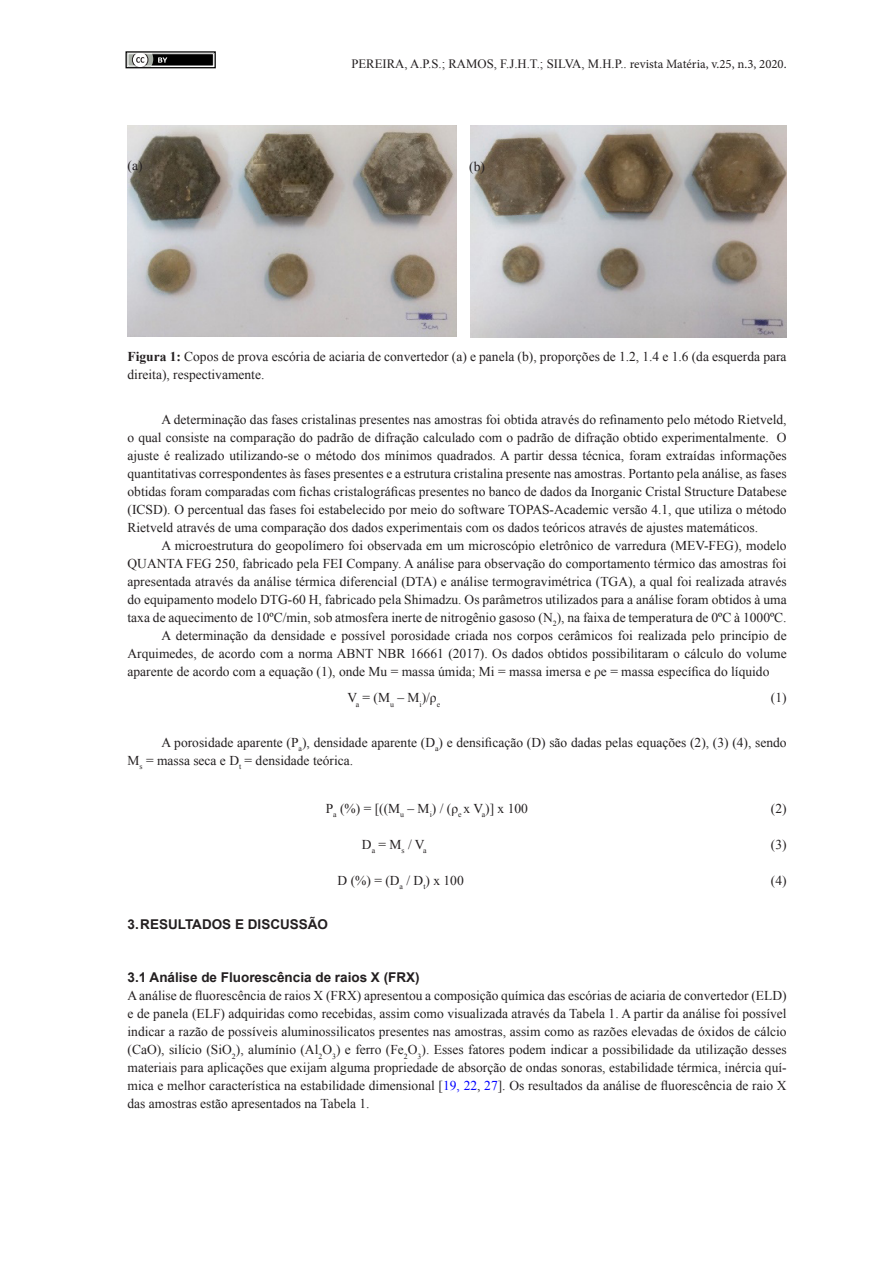
<style>
.page{position:relative;width:893px;height:1263px;background:#fff}
.page>*{position:absolute;margin:0;border:0;box-sizing:border-box;transform-origin:0 0}
.List_Paragraph{font:13.5px/18px "Times New Roman";color:#231f20;text-align:justify}
._08__equação{font:13.5px "Times New Roman";color:#231f20}
.t1{font:700 13.5px "Arial";color:#231f20}
.t2{font:12.75px "Times New Roman";color:#231f20}
.s1{font-family:"Minion Pro"}
.s2{font-weight:700}
.s3{color:#00f}
</style>
<div class="page">
<div style="left:128px;top:54px;width:85px;height:12px;background:#000"></div>
<svg style="left:128px;top:54px;width:39px;height:12px"></svg>
<div style="left:126px;top:51px;width:90px;height:17px;border:1px solid #000"></div>
<img style="left:470px;top:125px;width:317px;height:212px">
<img style="left:128px;top:125px;width:329px;height:212px">
<p class="t2" style="left:351px;top:55px;width:437px">PEREIRA, A.P.S.; RAMOS, F.J.H.T.; SILVA, M.H.P.. <span class="s1">revista Matéria, v.25, n.3, 2020.</span></p>
<p class="List_Paragraph" style="left:128px;top:156px;width:16px">(a)</p>
<p class="List_Paragraph" style="left:469px;top:157px;width:17px">(b)</p>
<p class="List_Paragraph" style="left:128px;top:347px;width:661px"><span class="s2">Figura 1:</span> Copos de prova escória de aciaria de convertedor (a) e panela (b), proporções de 1.2, 1.4 e 1.6 (da esquerda para direita), respectivamente.</p>
<p class="List_Paragraph" style="left:128px;top:410px;width:661px;text-indent:34px">A determinação das fases cristalinas presentes nas amostras foi obtida através do refinamento pelo método Rietveld, o qual consiste na comparação do padrão de difração calculado com o padrão de difração obtido experimentalmente. O ajuste é realizado utilizando-se o método dos mínimos quadrados. A partir dessa técnica, foram extraídas informações quantitativas correspondentes às fases presentes e a estrutura cristalina presente nas amostras. Portanto pela análise, as fases obtidas foram comparadas com fichas cristalográficas presentes no banco de dados da Inorganic Cristal Structure Databese (ICSD). O percentual das fases foi estabelecido por meio do software TOPAS-Academic versão 4.1, que utiliza o método Rietveld através de uma comparação dos dados experimentais com os dados teóricos através de ajustes matemáticos.</p>
<p class="List_Paragraph" style="left:128px;top:536px;width:661px;text-indent:34px">A microestrutura do geopolímero foi observada em um microscópio eletrônico de varredura (MEV-FEG), modelo QUANTA FEG 250, fabricado pela FEI Company. A análise para observação do comportamento térmico das amostras foi apresentada através da análise térmica diferencial (DTA) e análise termogravimétrica (TGA), a qual foi realizada através do equipamento modelo DTG-60 H, fabricado pela Shimadzu. Os parâmetros utilizados para a análise foram obtidos à uma taxa de aquecimento de 10ºC/min, sob atmosfera inerte de nitrogênio gasoso (N<sub>2</sub>), na faixa de temperatura de 0ºC à 1000ºC.</p>
<p class="List_Paragraph" style="left:128px;top:626px;width:661px;text-indent:34px">A determinação da densidade e possível porosidade criada nos corpos cerâmicos foi realizada pelo princípio de Arquimedes, de acordo com a norma ABNT NBR 16661 (2017). Os dados obtidos possibilitaram o cálculo do volume aparente de acordo com a equação (1), onde Mu = massa úmida; Mi = massa imersa e ρe = massa específica do líquido</p>
<p class="_08__equação" style="left:347px;top:689px;width:94px">V<sub>a</sub> = (M<sub>u</sub> – M<sub>i</sub>)/ρ<sub>e</sub></p>
<p class="_08__equação" style="left:771px;top:689px;width:17px">(1)</p>
<p class="List_Paragraph" style="left:128px;top:733px;width:661px;text-indent:34px">A porosidade aparente (P<sub>a</sub>), densidade aparente (D<sub>a</sub>) e densificação (D) são dadas pelas equações (2), (3) (4), sendo<br>M<sub>s</sub> = massa seca e D<sub>t</sub> = densidade teórica.</p>
<p class="_08__equação" style="left:326px;top:799px;width:204px">P<sub>a</sub> (%) = [((M<sub>u</sub> – M<sub>i</sub>) / (ρ<sub>e</sub> x V<sub>a</sub>)] x 100</p>
<p class="_08__equação" style="left:771px;top:799px;width:17px">(2)</p>
<p class="_08__equação" style="left:362px;top:835px;width:66px">D<sub>a</sub> = M<sub>s</sub> / V<sub>a</sub></p>
<p class="_08__equação" style="left:771px;top:835px;width:17px">(3)</p>
<p class="_08__equação" style="left:338px;top:871px;width:128px">D (%) = (D<sub>a</sub> / D<sub>t</sub>) x 100</p>
<p class="_08__equação" style="left:771px;top:871px;width:17px">(4)</p>
<p class="t1" style="left:128px;top:915px;width:202px">3.RESULTADOS E DISCUSSÃO</p>
<p class="t1" style="left:128px;top:968px;width:294px">3.1 Análise de Fluorescência de raios X (FRX)</p>
<p class="List_Paragraph" style="left:128px;top:986px;width:661px">A análise de fluorescência de raios X (FRX) apresentou a composição química das escórias de aciaria de convertedor (ELD) e de panela (ELF) adquiridas como recebidas, assim como visualizada através da Tabela 1. A partir da análise foi possível indicar a razão de possíveis aluminossilicatos presentes nas amostras, assim como as razões elevadas de óxidos de cálcio (CaO), silício (SiO<sub>2</sub>), alumínio (Al<sub>2</sub>O<sub>3</sub>) e ferro (Fe<sub>2</sub>O<sub>3</sub>). Esses fatores podem indicar a possibilidade da utilização desses materiais para aplicações que exijam alguma propriedade de absorção de ondas sonoras, estabilidade térmica, inércia quí&shy;mica e melhor característica na estabilidade dimensional [<span class="s3">19, 22</span>, <span class="s3">27</span>]. Os resultados da análise de fluorescência de raio X das amostras estão apresentados na Tabela 1.</p>
</div>
